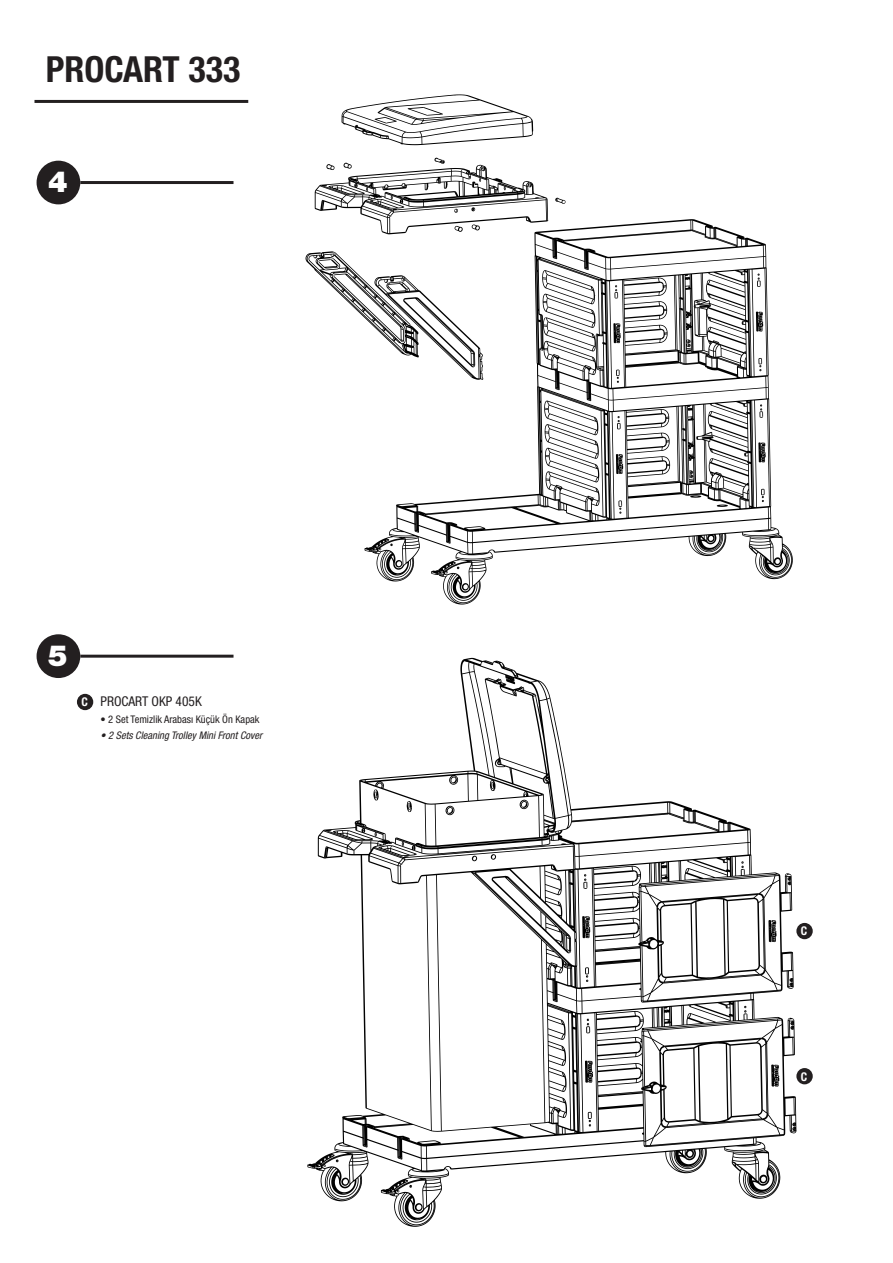
<style>
.page{position:relative;width:893px;height:1263px;background:#fff}
.page>*{position:absolute;margin:0;border:0;box-sizing:border-box;transform-origin:0 0}
.t1{font:700 condensed 36px "Helvetica Neue LT Pro";color:#231f20}
.t2{font:900 29.1px "Helvetica Neue LT Pro";color:#fff}
.t3{font:condensed 13.5px "Helvetica Neue LT Pro";color:#231f20}
.t4{font:700 condensed 12px "Helvetica Neue LT Pro";color:#fff}
.t5{font:italic condensed 10.5px "Helvetica Neue LT Pro";color:#231f20}
.t6{font:condensed 10.5px "Helvetica Neue LT Pro";color:#231f20}
</style>
<div class="page">
<div style="left:37px;top:634px;width:43px;height:44px;background:#231f20;border-radius:50%"></div>
<hr style="left:80px;top:655px;width:154px;height:3px;background:#231f20">
<div style="left:77px;top:694px;width:16px;height:16px;background:#231f20;border-radius:50%"></div>
<div style="left:796px;top:923px;width:17px;height:16px;background:#231f20;border-radius:50%"></div>
<div style="left:796px;top:1068px;width:17px;height:16px;background:#231f20;border-radius:50%"></div>
<div style="left:37px;top:161px;width:43px;height:43px;background:#231f20;border-radius:50%"></div>
<hr style="left:80px;top:181px;width:153px;height:3px;background:#231f20">
<hr style="left:34px;top:100px;width:214px;height:3px;background:#231f20">
<svg style="left:342px;top:94px;width:191px;height:51px"></svg>
<svg style="left:305px;top:251px;width:60px;height:67px"></svg>
<svg style="left:315px;top:158px;width:233px;height:61px"></svg>
<svg style="left:555px;top:198px;width:11px;height:6px"></svg>
<svg style="left:365px;top:219px;width:428px;height:385px"></svg>
<svg style="left:307px;top:658px;width:489px;height:569px"></svg>
<svg style="left:491px;top:854px;width:5px;height:6px"></svg>
<svg style="left:472px;top:856px;width:5px;height:5px"></svg>
<svg style="left:759px;top:1175px;width:8px;height:8px"></svg>
<svg style="left:744px;top:1006px;width:3px;height:13px"></svg>
<svg style="left:741px;top:861px;width:4px;height:14px"></svg>
<svg style="left:588px;top:1112px;width:4px;height:14px"></svg>
<svg style="left:586px;top:1018px;width:4px;height:15px"></svg>
<svg style="left:582px;top:916px;width:8px;height:22px"></svg>
<svg style="left:585px;top:967px;width:4px;height:15px"></svg>
<svg style="left:583px;top:874px;width:4px;height:15px"></svg>
<svg style="left:333px;top:830px;width:84px;height:26px"></svg>
<svg style="left:771px;top:1064px;width:8px;height:22px"></svg>
<svg style="left:768px;top:920px;width:8px;height:22px"></svg>
<svg style="left:492px;top:876px;width:79px;height:77px"></svg>
<svg style="left:445px;top:806px;width:9px;height:9px"></svg>
<svg style="left:450px;top:777px;width:7px;height:6px"></svg>
<svg style="left:407px;top:801px;width:5px;height:11px"></svg>
<svg style="left:520px;top:800px;width:9px;height:9px"></svg>
<svg style="left:373px;top:789px;width:6px;height:11px"></svg>
<svg style="left:341px;top:1177px;width:8px;height:9px"></svg>
<svg style="left:415px;top:1203px;width:8px;height:8px"></svg>
<h1 class="t1" style="left:46px;top:48px;width:196px">PROCART 333</h1>
<h2 class="t2" style="left:48px;top:164px;width:21px">4</h2>
<h2 class="t2" style="left:48px;top:638px;width:21px">5</h2>
<p class="t4" style="left:81px;top:695px;width:8px">C</p>
<p class="t3" style="left:101px;top:694px;width:103px">PROCART OKP 405K</p>
<p class="t6" style="left:101px;top:713px;width:161px">• 2 Set Temizlik Arabası Küçük Ön Kapak</p>
<p class="t5" style="left:101px;top:729px;width:163px">• 2 Sets Cleaning Trolley Mini Front Cover</p>
<p class="t4" style="left:801px;top:924px;width:8px">C</p>
<p class="t4" style="left:801px;top:1069px;width:8px">C</p>
</div>
